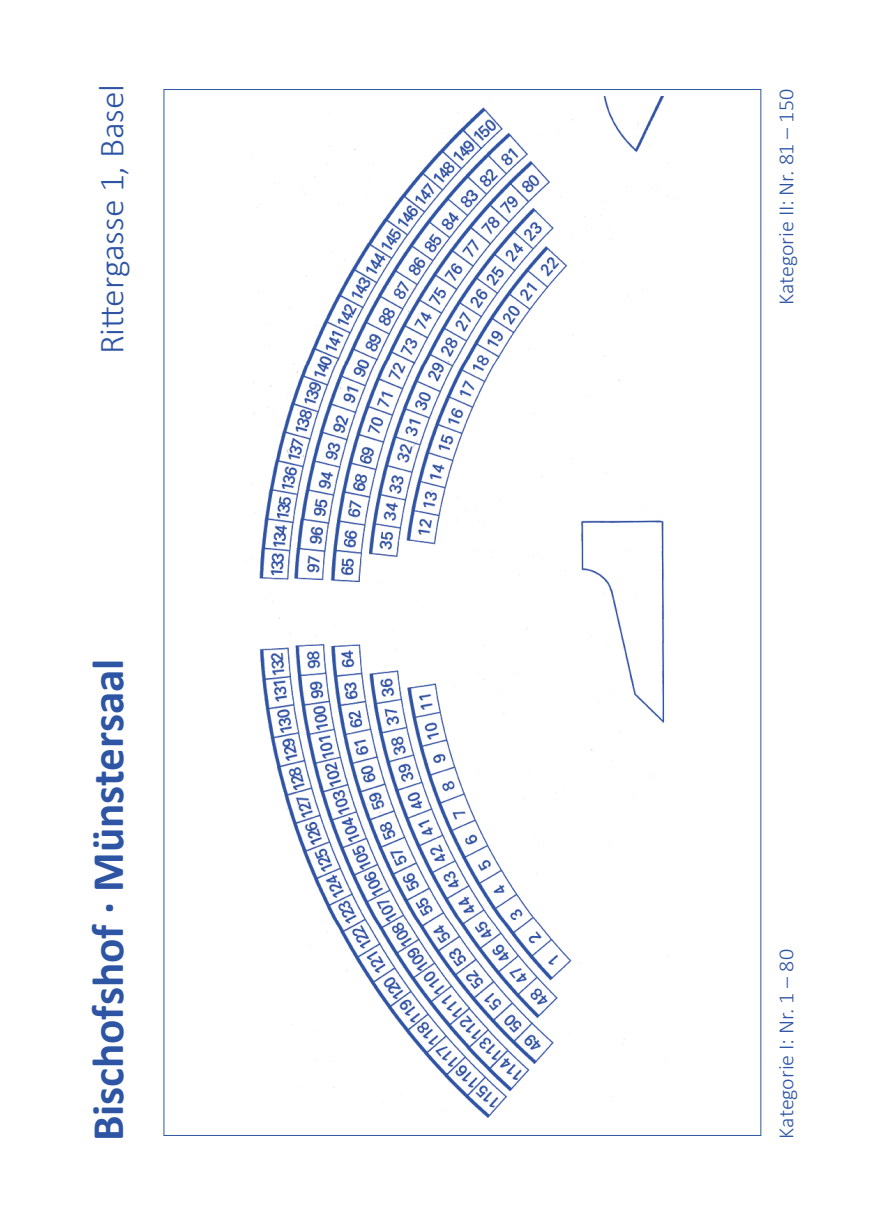
<style>
.page{position:relative;width:874px;height:1225px;background:#fff}
.page>*{position:absolute;margin:0;border:0;box-sizing:border-box;transform-origin:0 0}
.t1{font:700 45.4px "Calibri";letter-spacing:-.005em;color:#2e55a4}
.t2{font:300 35.4px "Calibri";letter-spacing:-.005em;color:#2e55a4}
.t3{font:300 22px "Calibri";letter-spacing:-.005em;color:#2e55a4}
</style>
<div class="page">
<img style="left:247px;top:96px;width:422px;height:1023px">
<h2 class="t2" style="left:90px;top:354px;width:271px;rotate:-90deg">Rittergasse 1, Basel</h2>
<h1 class="t1" style="left:80px;top:1141px;width:484px;rotate:-90deg">Bischofshof · Münstersaal</h1>
<p class="t3" style="left:772px;top:305px;width:218px;rotate:-90deg">Kategorie II: Nr. 81 – 150</p>
<p class="t3" style="left:772px;top:1138px;width:191px;rotate:-90deg">Kategorie I: Nr. 1 – 80</p>
</div>
